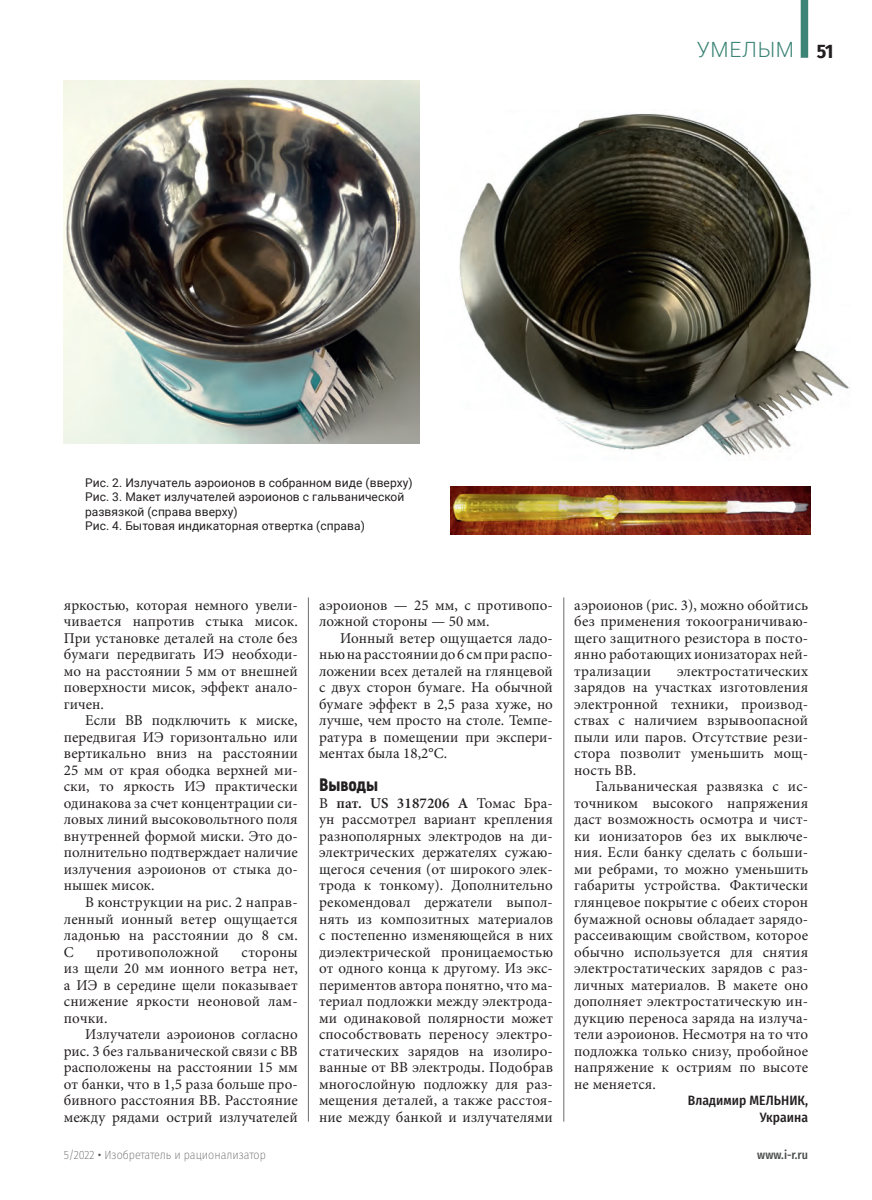
<style>
.page{position:relative;width:872px;height:1200px;background:#fff}
.page>*{position:absolute;margin:0;border:0;box-sizing:border-box;transform-origin:0 0}
.t1{font:300 21px "Roboto";letter-spacing:.035em;color:#3b8476}
.t2{font:900 18px "Akrobat";letter-spacing:.005em;color:#231f20}
.t3{font:15px/16.5px "Mignon";letter-spacing:.01em;color:#231f20;text-align:justify}
.t4{font:500 13.5px/16.5px "Fira Sans Condensed";letter-spacing:.005em;color:#231f20;text-align:right}
.t5{font:12px/14.4px "Roboto";letter-spacing:.005em;color:#231f20}
.t6{font:200 12px "Fira Sans Condensed";color:#4b4c4d}
.t7{font:500 12px "Fira Sans Condensed";color:#4b4c4d}
.s1{font-family:"Fira Sans Condensed";font-weight:700;font-size:19.5px;color:#231f20}
.s2{font-weight:600}
.s3{font-weight:400}
</style>
<div class="page">
<div style="left:800px;top:0;width:8px;height:58px;background:#3b8476"></div>
<hr style="left:308px;top:597px;width:1px;height:524px;background:#6c6d70">
<hr style="left:563px;top:597px;width:1px;height:524px;background:#6c6d70">
<img style="left:64px;top:81px;width:356px;height:362px">
<img style="left:459px;top:113px;width:391px;height:343px">
<img style="left:450px;top:486px;width:360px;height:48px">
<h1 class="t1" style="left:696px;top:35px;width:138px">УМЕЛЫМ <span class="s1">51</span></h1>
<p class="t5" style="left:85px;top:474px;width:329px">Рис. 2. Излучатель аэроионов в собранном виде (вверху)<br>Рис. 3. Макет излучателей аэроионов с гальванической развязкой (справа вверху)<br>Рис. 4. Бытовая индикаторная отвертка (справа)</p>
<p class="t3" style="left:64px;top:596px;width:235px">яркостью, которая немного увели&shy;чивается напротив стыка мисок.<br>При установке деталей на столе без бумаги передвигать ИЭ необходи&shy;мо на расстоянии 5 мм от внешней поверхности мисок, эффект анало&shy;гичен.</p>
<p class="t3" style="left:64px;top:712px;width:235px;text-indent:21px">Если ВВ подключить к миске, передвигая ИЭ горизонтально или вертикально вниз на расстоянии 25 мм от края ободка верхней ми&shy;ски, то яркость ИЭ практически одинакова за счет концентрации си&shy;ловых линий высоковольтного поля внутренней формой миски. Это до&shy;полнительно подтверждает наличие излучения аэроионов от стыка до&shy;нышек мисок.</p>
<p class="t3" style="left:64px;top:893px;width:235px;text-indent:21px">В конструкции на рис. 2 направ&shy;ленный ионный ветер ощущается ладонью на расстоянии до 8 см.<br>С</p>
<p class="t3" style="left:97px;top:943px;width:124px">противоположной</p>
<p class="t3" style="left:64px;top:943px;width:235px;text-indent:178px">стороны из щели 20 мм ионного ветра нет, а ИЭ в середине щели показывает снижение яркости неоновой лам&shy;почки.</p>
<p class="t3" style="left:64px;top:1025px;width:235px;text-indent:21px">Излучатели аэроионов согласно рис. 3 без гальванической связи с ВВ расположены на расстоянии 15 мм от банки, что в 1,5 раза больше про&shy;бивного расстояния ВВ. Расстояние между рядами острий излучателей</p>
<p class="t3" style="left:319px;top:596px;width:235px">аэроионов — 25 мм, с противопо&shy;ложной стороны — 50 мм.</p>
<p class="t3" style="left:319px;top:629px;width:235px;text-indent:21px">Ионный ветер ощущается ладо&shy;нью на расстоянии до 6 см при распо&shy;ложении всех деталей на глянцевой с двух сторон бумаге. На обычной бумаге эффект в 2,5 раза хуже, но лучше, чем просто на столе. Темпе&shy;ратура в помещении при экспери&shy;ментах была 18,2°С.</p>
<p class="t2" style="left:319px;top:773px;width:61px">Выводы</p>
<p class="t3" style="left:319px;top:794px;width:235px">В <span class="s2">пат. US 3187206 A</span> Томас Бра&shy;ун рассмотрел вариант крепления разнополярных электродов на ди&shy;электрических держателях сужаю&shy;щегося сечения (от широкого элек&shy;трода к тонкому). Дополнительно рекомендовал держатели выпол&shy;нять из композитных материалов с постепенно изменяющейся в них диэлектрической проницаемостью от одного конца к другому. Из экс&shy;периментов автора понятно, что ма&shy;териал подложки между электрода&shy;ми одинаковой полярности может способствовать переносу электро&shy;статических зарядов на изолиро&shy;ванные от ВВ электроды. Подобрав многослойную подложку для раз&shy;мещения деталей, а также расстоя&shy;ние между банкой и излучателями</p>
<p class="t3" style="left:574px;top:596px;width:235px">аэроионов (рис. 3), можно обойтись без применения токоограничиваю&shy;щего защитного резистора в посто&shy;янно работающих ионизаторах ней&shy;трализации</p>
<p class="t3" style="left:574px;top:662px;width:235px;text-indent:103px">электростатических зарядов на участках изготовления электронной техники, производ&shy;ствах с наличием взрывоопасной пыли или паров. Отсутствие рези&shy;стора позволит уменьшить мощ&shy;ность ВВ.</p>
<p class="t3" style="left:574px;top:778px;width:235px;text-indent:21px">Гальваническая развязка с ис&shy;точником высокого напряжения даст возможность осмотра и чист&shy;ки ионизаторов без их выключе&shy;ния. Если банку сделать с больши&shy;ми ребрами, то можно уменьшить габариты устройства. Фактически глянцевое покрытие с обеих сторон бумажной основы обладает зарядо&shy;рассеивающим свойством, которое обычно используется для снятия электростатических зарядов с раз&shy;личных материалов. В макете оно дополняет электростатическую ин&shy;дукцию переноса заряда на излуча&shy;тели аэроионов. Несмотря на то что подложка только снизу, пробойное напряжение к остриям по высоте не меняется.</p>
<p class="t4" style="left:688px;top:1091px;width:122px">Владимир МЕЛЬНИК,<br>Украина</p>
<p class="t6" style="left:64px;top:1145px;width:204px">5/2022 <span class="s3">•</span> Изобретатель и рационализатор</p>
<p class="t7" style="left:757px;top:1144px;width:52px">www.i-r.ru</p>
</div>
